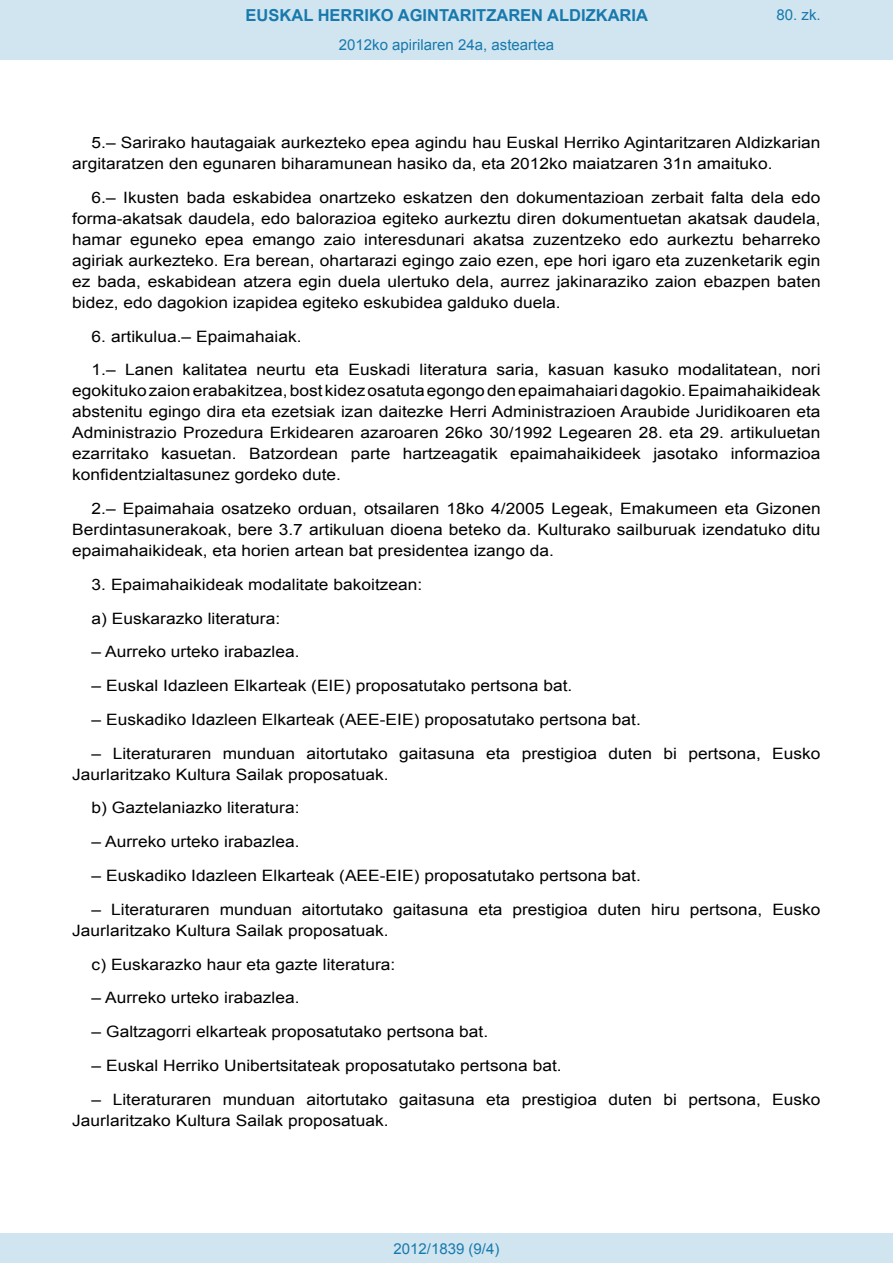
<style>
.page{position:relative;width:893px;height:1263px;background:#fff}
.page>*{position:absolute;margin:0;border:0;box-sizing:border-box;transform-origin:0 0}
.t1{font:700 16.5px "Arial";color:#1879ad}
.BOPVDetalle{font:15.6px/21px "Arial";color:#000;scale:1.11 1}
.Paginacion_Centro{font:15px "Arial";color:#1879ad}
</style>
<div class="page">
<div style="left:0;top:0;width:893px;height:60px;background:#d0e5f0"></div>
<div style="left:0;top:1233px;width:893px;height:30px;background:#d0e5f0"></div>
<p class="t1" style="left:246px;top:4px;width:404px">EUSKAL HERRIKO AGINTARITZAREN ALDIZKARIA</p>
<p class="Paginacion_Centro" style="left:339px;top:35px;width:217px">2012ko apirilaren 24a, asteartea</p>
<p class="Paginacion_Centro" style="left:776px;top:5px;width:46px">80. zk.</p>
<p class="BOPVDetalle" style="left:72px;top:132px;width:676px;text-indent:19px">5.– Sarirako hautagaiak aurkezteko epea agindu hau Euskal Herriko Agintaritzaren Aldizkarian argitaratzen den egunaren biharamunean hasiko da, eta 2012ko maiatzaren 31n amaituko.</p>
<p class="BOPVDetalle" style="left:72px;top:187px;width:676px;text-align:justify;text-indent:19px">6.– Ikusten bada eskabidea onartzeko eskatzen den dokumentazioan zerbait falta dela edo forma-akatsak daudela, edo balorazioa egiteko aurkeztu diren dokumentuetan akatsak daudela, hamar eguneko epea emango zaio interesdunari akatsa zuzentzeko edo aurkeztu beharreko agiriak aurkezteko. Era berean, ohartarazi egingo zaio ezen, epe hori igaro eta zuzenketarik egin ez bada, eskabidean atzera egin duela ulertuko dela, aurrez jakinaraziko zaion ebazpen baten bidez, edo dagokion izapidea egiteko eskubidea galduko duela.</p>
<p class="BOPVDetalle" style="left:92px;top:326px;width:191px">6. artikulua.– Epaimahaiak.</p>
<p class="BOPVDetalle" style="left:72px;top:360px;width:676px;text-align:justify;text-indent:19px">1.– Lanen kalitatea neurtu eta Euskadi literatura saria, kasuan kasuko modalitatean, nori egokituko zaion erabakitzea, bost kidez osatuta egongo den epaimahaiari dagokio. Epaimahaikideak abstenitu egingo dira eta ezetsiak izan daitezke Herri Administrazioen Araubide Juridikoaren eta Administrazio Prozedura Erkidearen azaroaren 26ko 30/1992 Legearen 28. eta 29. artikuluetan ezarritako kasuetan. Batzordean parte hartzeagatik epaimahaikideek jasotako informazioa konfidentzialtasunez gordeko dute.</p>
<p class="BOPVDetalle" style="left:72px;top:498px;width:676px;text-align:justify;text-indent:19px">2.– Epaimahaia osatzeko orduan, otsailaren 18ko 4/2005 Legeak, Emakumeen eta Gizonen Berdintasunerakoak, bere 3.7 artikuluan dioena beteko da. Kulturako sailburuak izendatuko ditu epaimahaikideak, eta horien artean bat presidentea izango da.</p>
<p class="BOPVDetalle" style="left:92px;top:574px;width:299px">3. Epaimahaikideak modalitate bakoitzean:</p>
<p class="BOPVDetalle" style="left:92px;top:608px;width:171px">a) Euskarazko literatura:</p>
<p class="BOPVDetalle" style="left:92px;top:642px;width:189px">– Aurreko urteko irabazlea.</p>
<p class="BOPVDetalle" style="left:92px;top:675px;width:435px">– Euskal Idazleen Elkarteak (EIE) proposatutako pertsona bat.</p>
<p class="BOPVDetalle" style="left:92px;top:709px;width:496px">– Euskadiko Idazleen Elkarteak (AEE-EIE) proposatutako pertsona bat.</p>
<p class="BOPVDetalle" style="left:72px;top:743px;width:676px;text-indent:19px">– Literaturaren munduan aitortutako gaitasuna eta prestigioa duten bi pertsona, Eusko<br>Jaurlaritzako Kultura Sailak proposatuak.</p>
<p class="BOPVDetalle" style="left:92px;top:798px;width:189px">b) Gaztelaniazko literatura:</p>
<p class="BOPVDetalle" style="left:92px;top:831px;width:189px">– Aurreko urteko irabazlea.</p>
<p class="BOPVDetalle" style="left:92px;top:865px;width:496px">– Euskadiko Idazleen Elkarteak (AEE-EIE) proposatutako pertsona bat.</p>
<p class="BOPVDetalle" style="left:72px;top:899px;width:676px;text-indent:19px">– Literaturaren munduan aitortutako gaitasuna eta prestigioa duten hiru pertsona, Eusko<br>Jaurlaritzako Kultura Sailak proposatuak.</p>
<p class="BOPVDetalle" style="left:92px;top:954px;width:275px">c) Euskarazko haur eta gazte literatura:</p>
<p class="BOPVDetalle" style="left:92px;top:987px;width:189px">– Aurreko urteko irabazlea.</p>
<p class="BOPVDetalle" style="left:92px;top:1021px;width:359px">– Galtzagorri elkarteak proposatutako pertsona bat.</p>
<p class="BOPVDetalle" style="left:92px;top:1055px;width:425px">– Euskal Herriko Unibertsitateak proposatutako pertsona bat.</p>
<p class="BOPVDetalle" style="left:72px;top:1089px;width:676px;text-indent:19px">– Literaturaren munduan aitortutako gaitasuna eta prestigioa duten bi pertsona, Eusko<br>Jaurlaritzako Kultura Sailak proposatuak.</p>
<p class="Paginacion_Centro" style="left:393px;top:1238px;width:107px">2012/1839 (9/4)</p>
</div>
